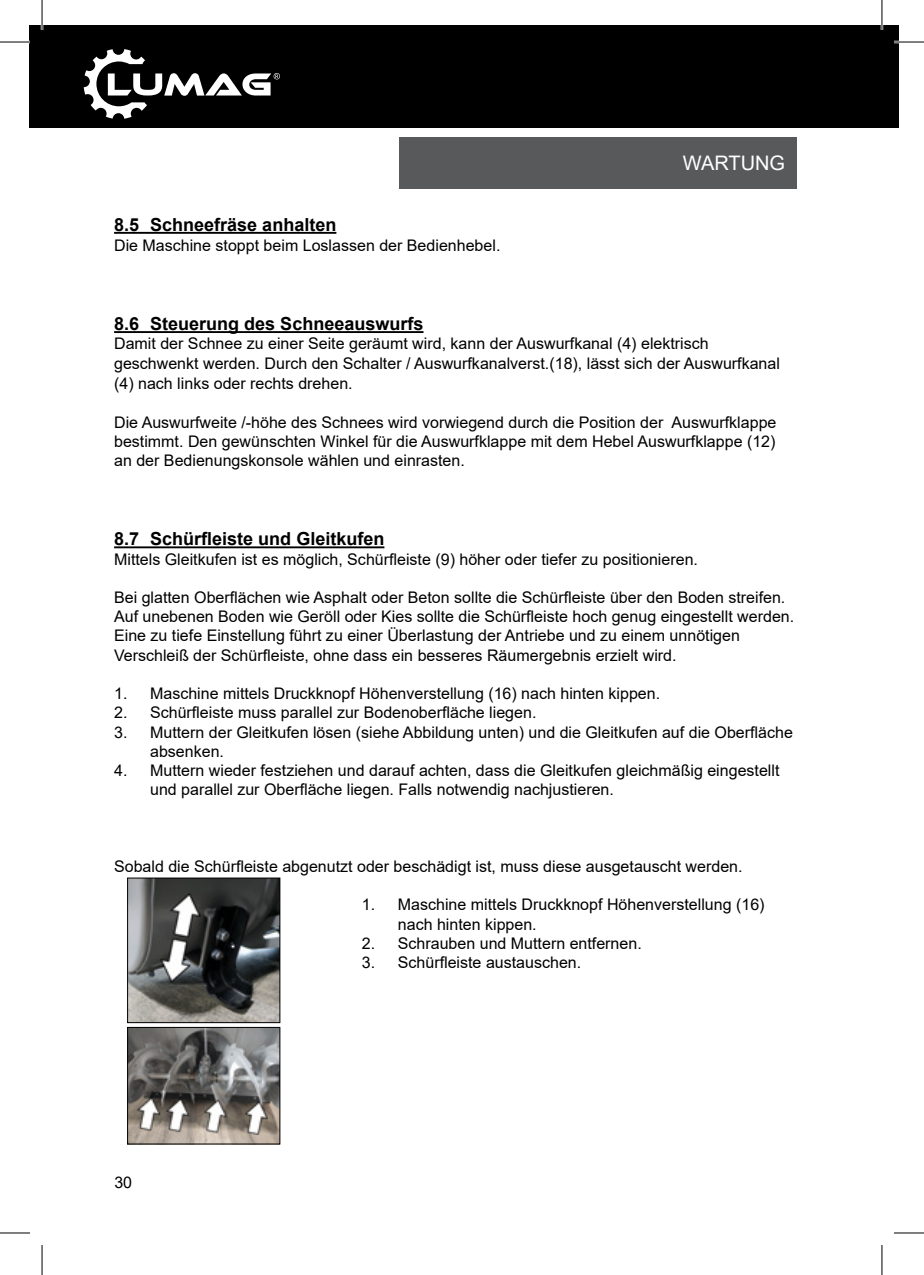
<style>
.page{position:relative;width:924px;height:1275px;background:#fff}
.page>*{position:absolute;margin:0;border:0;box-sizing:border-box;transform-origin:0 0}
.t1{font:20px "Arial";color:#fff}
.t2{font:700 18px "Arial";color:#000}
.t3{font:16px/19.2px "Arial";color:#000}
</style>
<div class="page">
<hr style="left:114px;top:232px;width:222px;height:2px;background:#000">
<hr style="left:114px;top:331px;width:309px;height:2px;background:#000">
<hr style="left:114px;top:546px;width:270px;height:2px;background:#000">
<div style="left:29px;top:25px;width:869px;height:103px;background:#000"></div>
<svg style="left:84px;top:49px;width:196px;height:70px"></svg>
<div style="left:399px;top:137px;width:397px;height:51px;background:#58595b"></div>
<img style="left:129px;top:879px;width:149px;height:142px">
<div style="left:127px;top:877px;width:153px;height:146px;border:1px solid #000"></div>
<img style="left:129px;top:1029px;width:149px;height:113px">
<div style="left:127px;top:1027px;width:153px;height:117px;border:1px solid #000"></div>
<hr style="left:0;top:41px;width:30px;height:2px;background:#fff">
<hr style="left:893px;top:41px;width:30px;height:2px;background:#fff">
<hr style="left:41px;top:0;width:2px;height:30px;background:#fff">
<hr style="left:880px;top:0;width:2px;height:30px;background:#fff">
<hr style="left:0;top:42px;width:30px;height:1px;background:#000">
<hr style="left:893px;top:42px;width:30px;height:1px;background:#000">
<hr style="left:0;top:1232px;width:30px;height:1px;background:#000">
<hr style="left:893px;top:1232px;width:30px;height:1px;background:#000">
<hr style="left:42px;top:0;width:1px;height:30px;background:#000">
<hr style="left:42px;top:1245px;width:1px;height:30px;background:#000">
<hr style="left:881px;top:0;width:1px;height:30px;background:#000">
<hr style="left:881px;top:1245px;width:1px;height:30px;background:#000">
<p class="t2" style="left:114px;top:212px;width:224px">8.5 Schneefräse anhalten</p>
<p class="t3" style="left:114px;top:236px;width:387px">Die Maschine stoppt beim Loslassen der Bedienhebel.</p>
<p class="t1" style="left:682px;top:149px;width:104px">WARTUNG</p>
<p class="t2" style="left:114px;top:311px;width:311px">8.6 Steuerung des Schneeauswurfs</p>
<p class="t3" style="left:114px;top:334px;width:667px;line-height:20px">Damit der Schnee zu einer Seite geräumt wird, kann der Auswurfkanal (4) elektrisch geschwenkt werden. Durch den Schalter / Auswurfkanalverst.(18), lässt sich der Auswurfkanal (4) nach links oder rechts drehen.</p>
<p class="t3" style="left:114px;top:412px;width:663px;text-align:justify">Die Auswurfweite /-höhe des Schnees wird vorwiegend durch die Position der Auswurfklappe bestimmt. Den gewünschten Winkel für die Auswurfklappe mit dem Hebel Auswurfklappe (12) an der Bedienungskonsole wählen und einrasten.</p>
<p class="t2" style="left:114px;top:526px;width:272px">8.7 Schürfleiste und Gleitkufen</p>
<p class="t3" style="left:114px;top:549px;width:585px">Mittels Gleitkufen ist es möglich, Schürfleiste (9) höher oder tiefer zu positionieren.</p>
<p class="t3" style="left:114px;top:588px;width:681px">Bei glatten Oberflächen wie Asphalt oder Beton sollte die Schürfleiste über den Boden streifen.<br>Auf unebenen Boden wie Geröll oder Kies sollte die Schürfleiste hoch genug eingestellt werden.<br>Eine zu tiefe Einstellung führt zu einer Überlastung der Antriebe und zu einem unnötigen Verschleiß der Schürfleiste, ohne dass ein besseres Räumergebnis erzielt wird.</p>
<p class="t3" style="left:114px;top:684px;width:547px">1. Maschine mittels Druckknopf Höhenverstellung (16) nach hinten kippen.</p>
<p class="t3" style="left:114px;top:703px;width:423px">2. Schürfleiste muss parallel zur Bodenoberfläche liegen.</p>
<p class="t3" style="left:150px;top:722px;width:644px;text-indent:-36px">3. Muttern der Gleitkufen lösen (siehe Abbildung unten) und die Gleitkufen auf die Oberfläche absenken.</p>
<p class="t3" style="left:150px;top:760px;width:630px;text-indent:-36px">4. Muttern wieder festziehen und darauf achten, dass die Gleitkufen gleichmäßig eingestellt und parallel zur Oberfläche liegen. Falls notwendig nachjustieren.</p>
<p class="t3" style="left:114px;top:856px;width:629px">Sobald die Schürfleiste abgenutzt oder beschädigt ist, muss diese ausgetauscht werden.</p>
<p class="t3" style="left:397px;top:895px;width:368px;text-indent:-36px">1. Maschine mittels Druckknopf Höhenverstellung (16) nach hinten kippen.</p>
<p class="t3" style="left:361px;top:933px;width:281px">2. Schrauben und Muttern entfernen.</p>
<p class="t3" style="left:361px;top:952px;width:221px">3. Schürfleiste austauschen.</p>
<p class="t3" style="left:114px;top:1172px;width:19px">30</p>
</div>
